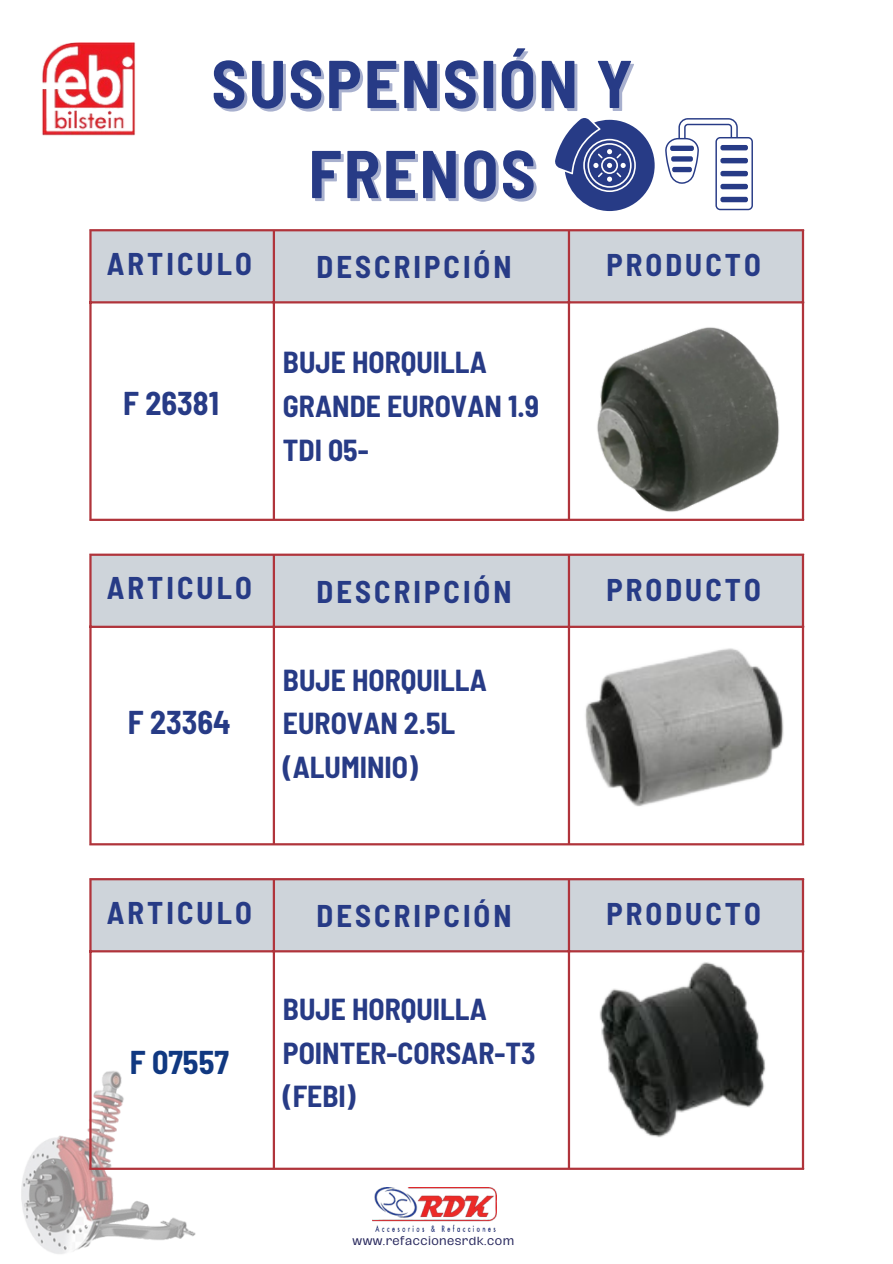
<style>
.page{position:relative;width:893px;height:1264px;background:#fff}
.page>*{position:absolute;margin:0;border:0;box-sizing:border-box;transform-origin:0 0}
.t1{font:700 semi-condensed 67.35px "Barlow";letter-spacing:.035em;color:#273b86}
.t2{font:700 semi-condensed 32.25px "Barlow";color:#273b86}
.t3{font:700 semi-condensed 32.25px "Barlow";color:#103881}
.t4{font:700 semi-condensed 30.75px "Barlow";letter-spacing:.1em;color:#273b86}
.t5{font:700 semi-condensed 29.7px/43.5px "Barlow";color:#273b86}
.t6{font:10.8px "Hagrid Text";letter-spacing:.04em;color:#29295e}
</style>
<div class="page">
<div style="left:92px;top:231px;width:709px;height:70px;background:#ced4da"></div>
<hr style="left:89px;top:231px;width:3px;height:287px;background:#b0343b">
<hr style="left:273px;top:231px;width:2px;height:287px;background:#b0343b">
<hr style="left:567px;top:231px;width:3px;height:287px;background:#b0343b">
<hr style="left:801px;top:231px;width:3px;height:287px;background:#b0343b">
<hr style="left:89px;top:229px;width:715px;height:2px;background:#b0343b">
<hr style="left:89px;top:301px;width:715px;height:2px;background:#b0343b">
<hr style="left:89px;top:518px;width:715px;height:3px;background:#b0343b">
<img style="left:42px;top:42px;width:94px;height:94px">
<img style="left:372px;top:1187px;width:124px;height:44px">
<div style="left:92px;top:556px;width:709px;height:69px;background:#ced4da"></div>
<hr style="left:89px;top:556px;width:3px;height:287px;background:#b0343b">
<hr style="left:273px;top:556px;width:2px;height:287px;background:#b0343b">
<hr style="left:567px;top:556px;width:3px;height:287px;background:#b0343b">
<hr style="left:801px;top:556px;width:3px;height:287px;background:#b0343b">
<hr style="left:89px;top:553px;width:715px;height:3px;background:#b0343b">
<hr style="left:89px;top:625px;width:715px;height:3px;background:#b0343b">
<hr style="left:89px;top:843px;width:715px;height:2px;background:#b0343b">
<img style="left:21px;top:1071px;width:180px;height:183px">
<div style="left:92px;top:880px;width:709px;height:70px;background:#ced4da"></div>
<hr style="left:89px;top:880px;width:3px;height:287px;background:#b0343b">
<hr style="left:273px;top:880px;width:2px;height:287px;background:#b0343b">
<hr style="left:567px;top:880px;width:3px;height:287px;background:#b0343b">
<hr style="left:801px;top:880px;width:3px;height:287px;background:#b0343b">
<hr style="left:89px;top:878px;width:715px;height:2px;background:#b0343b">
<hr style="left:89px;top:950px;width:715px;height:2px;background:#b0343b">
<hr style="left:89px;top:1167px;width:715px;height:2px;background:#b0343b">
<img style="left:587px;top:327px;width:201px;height:192px">
<img style="left:570px;top:634px;width:214px;height:175px">
<img style="left:594px;top:952px;width:187px;height:186px">
<svg style="left:555px;top:118px;width:99px;height:93px"></svg>
<svg style="left:665px;top:118px;width:87px;height:92px"></svg>
<div style="left:720px;top:145px;width:27px;height:5px;background:#273b86;border-radius:2px"></div>
<div style="left:720px;top:158px;width:27px;height:5px;background:#273b86;border-radius:2px"></div>
<div style="left:720px;top:171px;width:27px;height:5px;background:#273b86;border-radius:2px"></div>
<div style="left:720px;top:184px;width:27px;height:5px;background:#273b86;border-radius:2px"></div>
<div style="left:720px;top:197px;width:27px;height:5px;background:#273b86;border-radius:2px"></div>
<p class="t1" style="left:211px;top:41px;width:423px">SUSPENSIÓN Y</p>
<h2 class="t4" style="left:107px;top:244px;width:147px">ARTICULO</h2>
<h2 class="t2" style="left:123px;top:383px;width:97px">F 26381</h2>
<p class="t1" style="left:308px;top:131px;width:229px">FRENOS</p>
<h2 class="t4" style="left:316px;top:247px;width:196px">DESCRIPCIÓN</h2>
<h2 class="t4" style="left:606px;top:245px;width:156px">PRODUCTO</h2>
<h2 class="t5" style="left:283px;top:340px;width:257px">BUJE HORQUILLA<br>GRANDE EUROVAN 1.9<br>TDI 05-</h2>
<h2 class="t4" style="left:107px;top:568px;width:147px">ARTICULO</h2>
<h2 class="t2" style="left:128px;top:701px;width:104px">F 23364</h2>
<h2 class="t4" style="left:316px;top:572px;width:196px">DESCRIPCIÓN</h2>
<h2 class="t4" style="left:606px;top:570px;width:156px">PRODUCTO</h2>
<h2 class="t5" style="left:283px;top:657px;width:205px">BUJE HORQUILLA<br>EUROVAN 2.5L (ALUMINIO)</h2>
<h2 class="t4" style="left:107px;top:893px;width:147px">ARTICULO</h2>
<p class="t3" style="left:130px;top:1041px;width:101px">F 07557</p>
<h2 class="t4" style="left:316px;top:896px;width:196px">DESCRIPCIÓN</h2>
<h2 class="t4" style="left:606px;top:894px;width:156px">PRODUCTO</h2>
<h2 class="t5" style="left:283px;top:986px;width:254px">BUJE HORQUILLA<br>POINTER-CORSAR-T3 (FEBI)</h2>
<p class="t6" style="left:352px;top:1235px;width:163px">www.refaccionesrdk.com</p>
</div>
